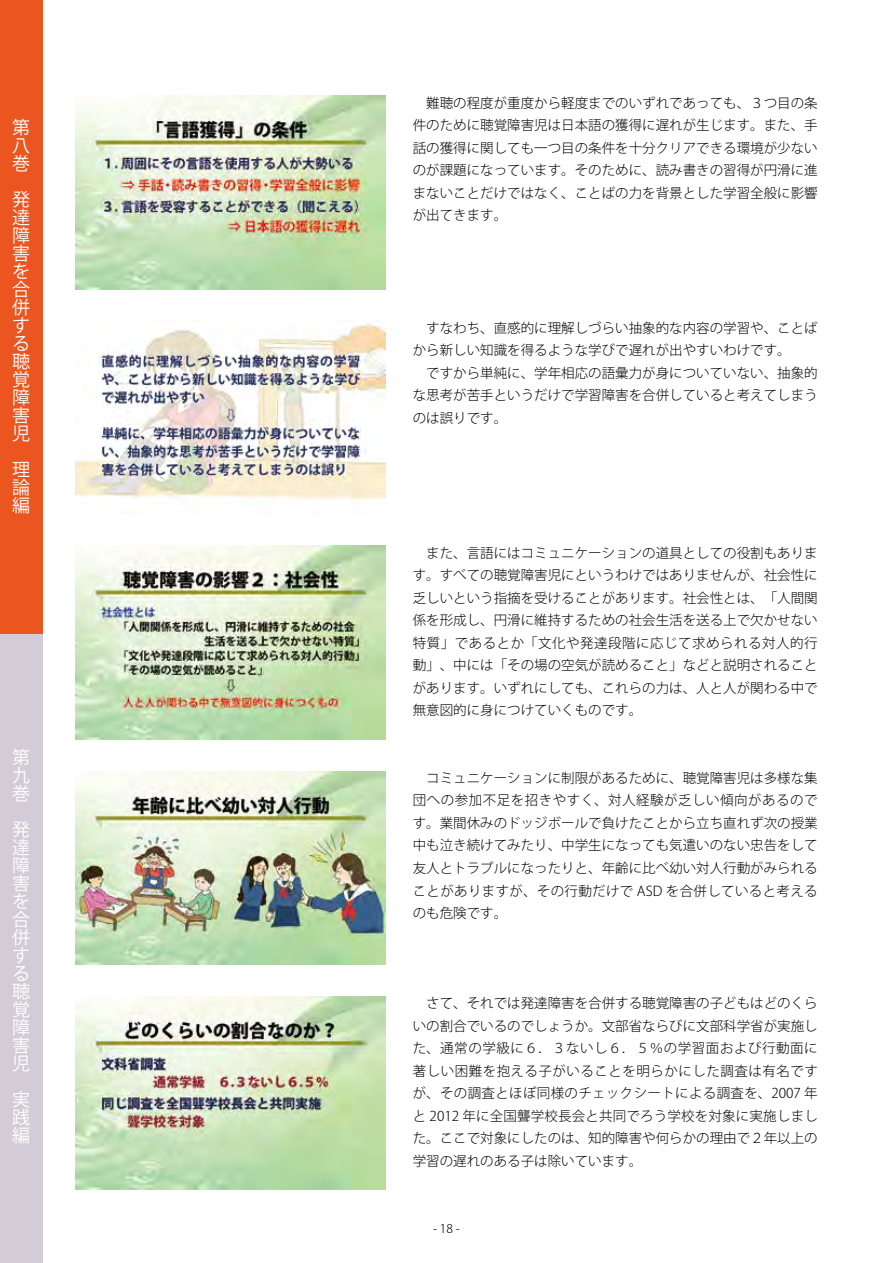
<style>
.page{position:relative;width:893px;height:1263px;background:#fff}
.page>*{position:absolute;margin:0;border:0;box-sizing:border-box;transform-origin:0 0}
.t1{font:18px/18px "Koz Go Pr 6 N";color:#fff;text-align:justify}
.t2{font:300 13.5px/22.5px "Koz Go Pr 6 N";color:#000;text-align:justify}
.t3{font:300 12px "Koz Go Pr 6 N";color:#000}
</style>
<div class="page">
<div style="left:0;top:629px;width:43px;height:634px;background:#d3ccd6"></div>
<div style="left:0;top:0;width:43px;height:634px;background:#ea5520"></div>
<img style="left:75px;top:96px;width:311px;height:193px">
<img style="left:75px;top:321px;width:311px;height:180px">
<img style="left:75px;top:546px;width:311px;height:193px">
<img style="left:75px;top:771px;width:311px;height:193px">
<img style="left:75px;top:996px;width:311px;height:193px">
<h1 class="t1" style="left:12px;top:118px;width:19px">第八巻</h1>
<h1 class="t1" style="left:12px;top:190px;width:19px">発達障害を合併する聴覚障害児</h1>
<h1 class="t1" style="left:12px;top:460px;width:19px">理論編</h1>
<h1 class="t1" style="left:12px;top:748px;width:19px">第九巻</h1>
<h1 class="t1" style="left:12px;top:820px;width:19px">発達障害を合併する聴覚障害児</h1>
<h1 class="t1" style="left:12px;top:1090px;width:19px">実践編</h1>
<p class="t2" style="left:413px;top:92px;width:407px">　難聴の程度が重度から軽度までのいずれであっても、３つ目の条件のために聴覚障害児は日本語の獲得に遅れが生じます。また、手話の獲得に関しても一つ目の条件を十分クリアできる環境が少ないのが課題になっています。そのために、読み書きの習得が円滑に進まないことだけではなく、ことばの力を背景とした学習全般に影響が出てきます。</p>
<p class="t2" style="left:413px;top:317px;width:407px;text-align:left">　すなわち、直感的に理解しづらい抽象的な内容の学習や、ことばから新しい知識を得るような学びで遅れが出やすいわけです。<br>　ですから単純に、学年相応の語彙力が身についていない、抽象的な思考が苦手というだけで学習障害を合併していると考えてしまうのは誤りです。</p>
<p class="t2" style="left:413px;top:542px;width:407px">　また、言語にはコミュニケーションの道具としての役割もあります。すべての聴覚障害児にというわけではありませんが、社会性に乏しいという指摘を受けることがあります。社会性とは、「人間関係を形成し、円滑に維持するための社会生活を送る上で欠かせない特質」であるとか「文化や発達段階に応じて求められる対人的行動」、中には「その場の空気が読めること」などと説明されることがあります。いずれにしても、これらの力は、人と人が関わる中で無意図的に身につけていくものです。</p>
<p class="t2" style="left:413px;top:767px;width:407px">　コミュニケーションに制限があるために、聴覚障害児は多様な集団への参加不足を招きやすく、対人経験が乏しい傾向があるのです。業間休みのドッジボールで負けたことから立ち直れず次の授業中も泣き続けてみたり、中学生になっても気遣いのない忠告をして友人とトラブルになったりと、年齢に比べ幼い対人行動がみられることがありますが、その行動だけで ASD を合併していると考えるのも危険です。</p>
<p class="t2" style="left:413px;top:992px;width:407px">　さて、それでは発達障害を合併する聴覚障害の子どもはどのくらいの割合でいるのでしょうか。文部省ならびに文部科学省が実施した、通常の学級に６．３ないし６．５％の学習面および行動面に著しい困難を抱える子がいることを明らかにした調査は有名ですが、その調査とほぼ同様のチェックシートによる調査を、2007 年と 2012 年に全国聾学校長会と共同でろう学校を対象に実施しました。ここで対象にしたのは、知的障害や何らかの理由で２年以上の学習の遅れのある子は除いています。</p>
<p class="t3" style="left:433px;top:1221px;width:28px">- 18 -</p>
</div>
